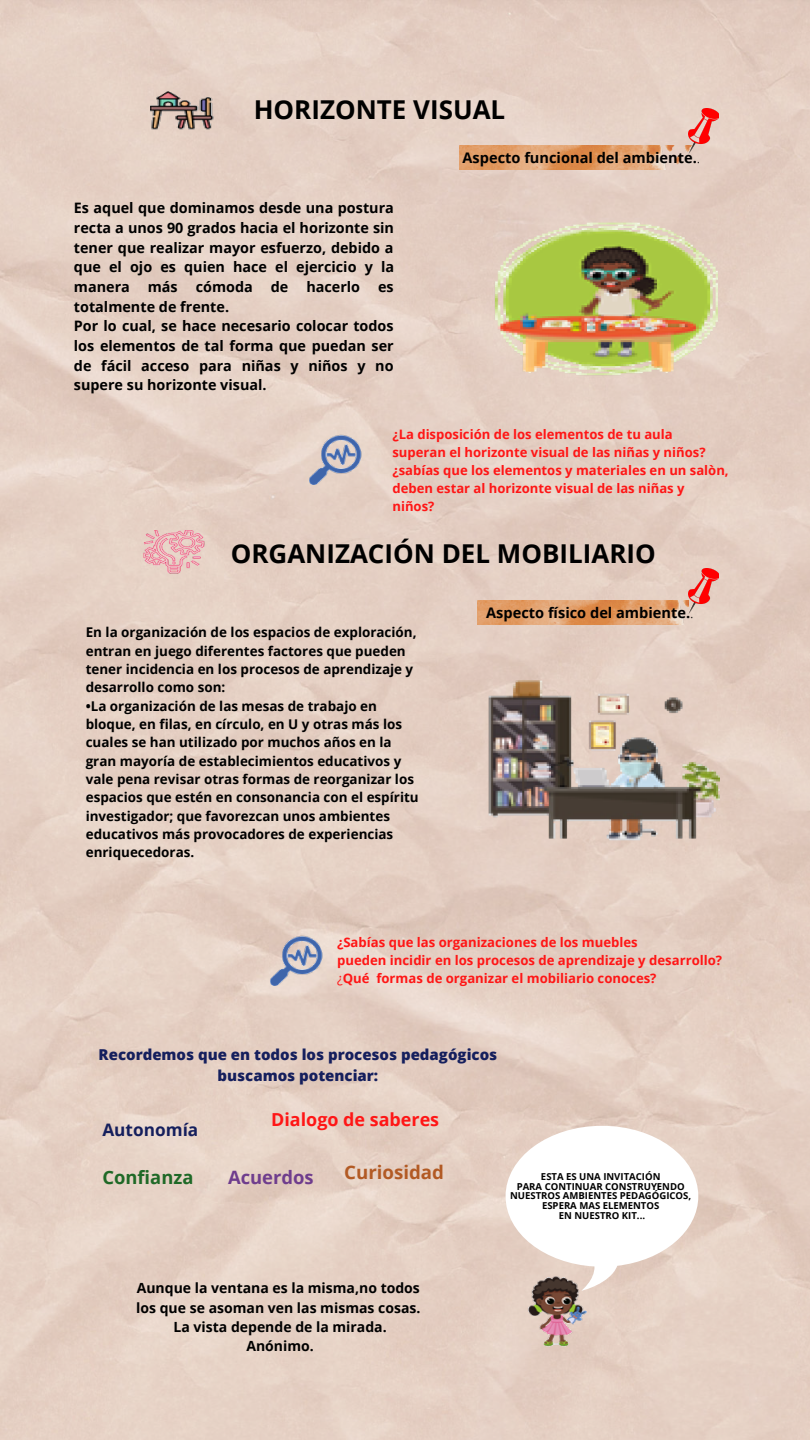
<style>
.page{position:relative;width:810px;height:1440px;background:#fff}
.page>*{position:absolute;margin:0;border:0;box-sizing:border-box;transform-origin:0 0}
.t1{font:700 26px "Open Sans";color:#000}
.t2{font:700 18.7px "Open Sans";color:#b25a24}
.t3{font:700 18.4px "Open Sans";color:#1f6927}
.t4{font:700 18.4px "Open Sans";color:#6f3d8d}
.t5{font:700 17.9px "Open Sans";color:#ff1616}
.t6{font:700 17.2px "Open Sans";color:#151f5d}
.t7{font:800 15px/20.6px "Open Sans";color:#151f5d;text-align:center}
.t8{font:700 14.6px "Open Sans";color:#000}
.t9{font:700 14.4px/19.7px "Open Sans";color:#000;text-align:justify}
.t10{font:700 14px "Open Sans";color:#000}
.t11{font:700 13.4px/18.3px "Open Sans";color:#000}
.t12{font:700 13.1px/18px "Open Sans";color:#ff1616}
.t13{font:700 9.6px "Open Sans";color:#000}
.s1{font-weight:300}
.s2{font-weight:400}
</style>
<div class="page">
<img style="left:0;top:0;width:810px;height:1440px">
<img style="left:150px;top:84px;width:65px;height:50px">
<img style="left:527px;top:1291px;width:63px;height:63px">
<img style="left:310px;top:434px;width:54px;height:53px">
<img style="left:486px;top:219px;width:232px;height:174px">
<img style="left:487px;top:678px;width:232px;height:186px">
<img style="left:270px;top:935px;width:55px;height:53px">
<img style="left:141px;top:530px;width:74px;height:47px">
<img style="left:460px;top:146px;width:233px;height:24px">
<img style="left:477px;top:601px;width:211px;height:24px">
<svg style="left:506px;top:1126px;width:192px;height:165px"></svg>
<img style="left:688px;top:109px;width:31px;height:45px">
<img style="left:688px;top:568px;width:31px;height:45px">
<p class="t1" style="left:254px;top:91px;width:253px">HORIZONTE VISUAL</p>
<p class="t9" style="left:74px;top:198px;width:322px">Es aquel que dominamos desde una postura recta a unos 90 grados hacia el horizonte sin tener que realizar mayor esfuerzo, debido a que el ojo es quien hace el ejercicio y la manera más cómoda de hacerlo es totalmente de frente.</p>
<p class="t9" style="left:74px;top:316px;width:321px">Por lo cual, se hace necesario colocar todos los elementos de tal forma que puedan ser de fácil acceso para niñas y niños y no supere su horizonte visual.</p>
<p class="t8" style="left:463px;top:148px;width:239px">Aspecto funcional del ambiente.<span class="s1">.</span></p>
<p class="t12" style="left:393px;top:425px;width:282px">¿La disposición de los elementos de tu aula</p>
<p class="t12" style="left:393px;top:443px;width:315px">superan el horizonte visual de las niñas y niños?</p>
<p class="t12" style="left:393px;top:461px;width:338px">¿sabías que los elementos y materiales en un salòn,</p>
<p class="t12" style="left:393px;top:479px;width:294px">deben estar al horizonte visual de las niñas y niños?</p>
<p class="t1" style="left:231px;top:535px;width:427px">ORGANIZACIÓN DEL MOBILIARIO</p>
<p class="t11" style="left:86px;top:623px;width:332px">En la organización de los espacios de exploración, entran en juego diferentes factores que pueden tener incidencia en los procesos de aprendizaje y desarrollo como son:</p>
<p class="t11" style="left:86px;top:696px;width:335px">•La organización de las mesas de trabajo en bloque, en filas, en círculo, en U y otras más los cuales se han utilizado por muchos años en la gran mayoría de establecimientos educativos y vale pena revisar otras formas de reorganizar los espacios que estén en consonancia con el espíritu investigador; que favorezcan unos ambientes educativos más provocadores de experiencias enriquecedoras.</p>
<p class="t8" style="left:486px;top:603px;width:209px">Aspecto físico del ambiente.<span class="s1">.</span></p>
<p class="t12" style="left:337px;top:933px;width:302px">¿Sabías que las organizaciones de los muebles</p>
<p class="t12" style="left:337px;top:951px;width:387px">pueden incidir en los procesos de aprendizaje y desarrollo?</p>
<p class="t12" style="left:337px;top:969px;width:321px"><span class="s2">¿</span>Qué formas de organizar el mobiliario conoces?</p>
<p class="t7" style="left:99px;top:1044px;width:400px">Recordemos que en todos los procesos pedagógicos buscamos potenciar:</p>
<p class="t6" style="left:102px;top:1118px;width:97px">Autonomía</p>
<p class="t3" style="left:102px;top:1165px;width:93px">Confianza</p>
<p class="t5" style="left:271px;top:1107px;width:169px">Dialogo de saberes</p>
<p class="t4" style="left:228px;top:1165px;width:87px">Acuerdos</p>
<p class="t2" style="left:344px;top:1159px;width:101px">Curiosidad</p>
<p class="t13" style="left:541px;top:1170px;width:121px">ESTA ES UNA INVITACIÓN</p>
<p class="t13" style="left:517px;top:1180px;width:170px">PARA CONTINUAR CONSTRUYENDO</p>
<p class="t13" style="left:510px;top:1189px;width:183px">NUESTROS AMBIENTES PEDAGÓGICOS,</p>
<p class="t13" style="left:542px;top:1199px;width:119px">ESPERA MAS ELEMENTOS</p>
<p class="t13" style="left:559px;top:1208px;width:88px">EN NUESTRO KIT...</p>
<p class="t10" style="left:137px;top:1278px;width:285px">Aunque la ventana es la misma,no todos</p>
<p class="t10" style="left:136px;top:1298px;width:286px">los que se asoman ven las mismas cosas.</p>
<p class="t10" style="left:174px;top:1317px;width:215px">La vista depende de la mirada.</p>
<p class="t10" style="left:246px;top:1336px;width:69px">Anónimo.</p>
</div>
